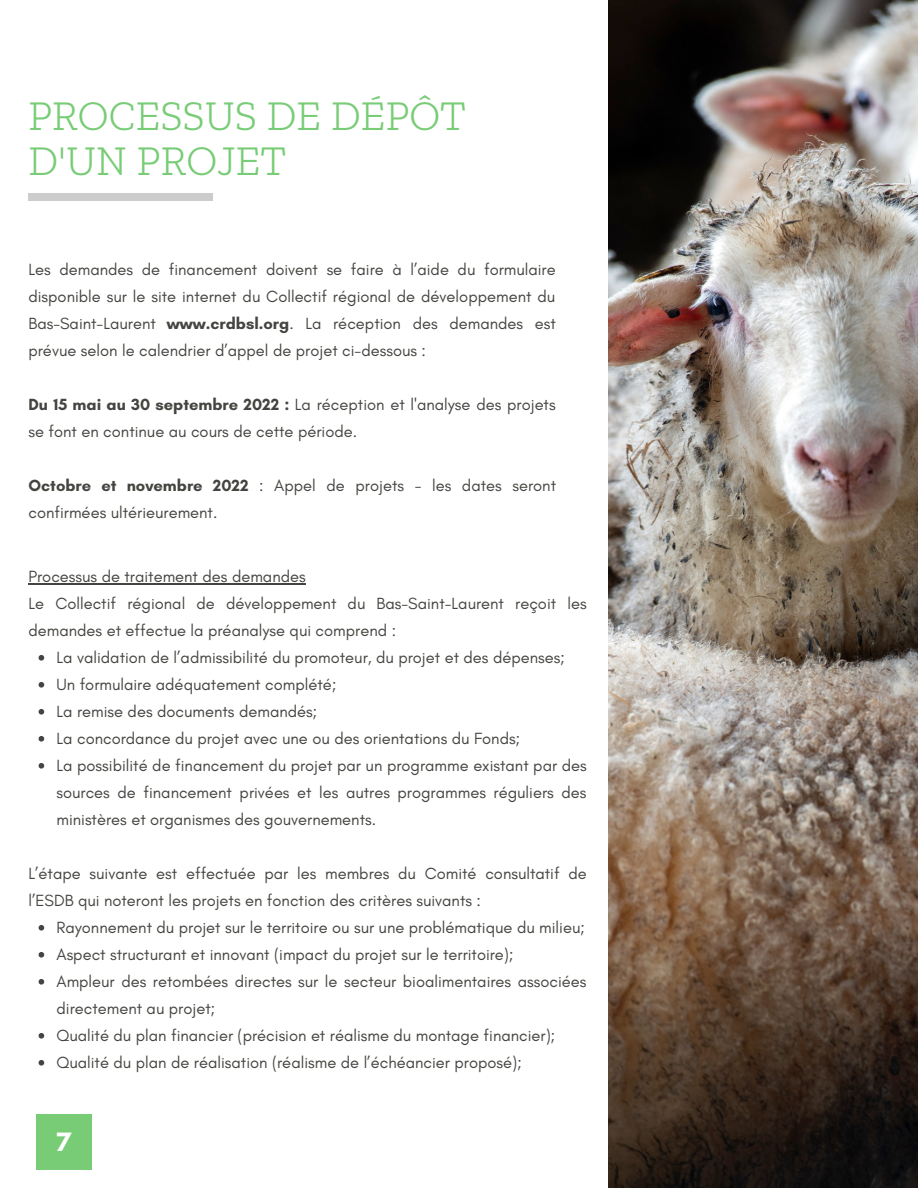
<style>
.page{position:relative;width:918px;height:1188px;background:#fff}
.page>*{position:absolute;margin:0;border:0;box-sizing:border-box;transform-origin:0 0}
.t1{font:300 42px/45px "Zilla Slab";color:#78cc76}
.t2{font:700 27px "Glacial Indifference";color:#fff}
.t3{font:16.5px/27px "Glacial Indifference";color:#444440}
.s1{font-weight:700}
</style>
<div class="page">
<div style="left:29px;top:193px;width:184px;height:8px;background:#ccc"></div>
<div style="left:37px;top:1114px;width:55px;height:55px;background:#78cc76"></div>
<img style="left:609px;top:0;width:309px;height:1188px">
<svg style="left:39px;top:655px;width:5px;height:6px"></svg>
<svg style="left:39px;top:682px;width:5px;height:6px"></svg>
<svg style="left:39px;top:709px;width:5px;height:6px"></svg>
<svg style="left:39px;top:736px;width:5px;height:6px"></svg>
<svg style="left:39px;top:763px;width:5px;height:6px"></svg>
<svg style="left:39px;top:925px;width:5px;height:6px"></svg>
<svg style="left:39px;top:952px;width:5px;height:6px"></svg>
<svg style="left:39px;top:979px;width:5px;height:6px"></svg>
<svg style="left:39px;top:1033px;width:5px;height:6px"></svg>
<svg style="left:39px;top:1060px;width:5px;height:6px"></svg>
<hr style="left:28px;top:583px;width:278px;height:1px;background:#444440">
<h1 class="t1" style="left:28px;top:93px;width:439px">PROCESSUS DE DÉPÔT<br>D'UN PROJET</h1>
<p class="t3" style="left:28px;top:256px;width:529px;text-align:justify">Les demandes de financement doivent se faire à l’aide du formulaire disponible sur le site internet du Collectif régional de développement du Bas-Saint-Laurent <span class="s1">www.crdbsl.org</span>. La réception des demandes est prévue selon le calendrier d’appel de projet ci-dessous :</p>
<p class="t3" style="left:28px;top:391px;width:529px"><span class="s1">Du 15 mai au 30 septembre 2022 :</span> La réception et l'analyse des projets se font en continue au cours de cette période.</p>
<p class="t3" style="left:28px;top:472px;width:529px"><span class="s1">Octobre et novembre 2022</span> : Appel de projets - les dates seront confirmées ultérieurement.</p>
<p class="t3" style="left:28px;top:563px;width:560px">Processus de traitement des demandes<br>Le Collectif régional de développement du Bas-Saint-Laurent reçoit les demandes et effectue la préanalyse qui comprend :</p>
<p class="t3" style="left:56px;top:644px;width:532px">La validation de l’admissibilité du promoteur, du projet et des dépenses; Un formulaire adéquatement complété;<br>La remise des documents demandés;<br>La concordance du projet avec une ou des orientations du Fonds;<br>La possibilité de financement du projet par un programme existant par des sources de financement privées et les autres programmes réguliers des ministères et organismes des gouvernements.</p>
<p class="t3" style="left:28px;top:860px;width:560px">L’étape suivante est effectuée par les membres du Comité consultatif de l’ESDB qui noteront les projets en fonction des critères suivants :</p>
<p class="t3" style="left:56px;top:914px;width:532px">Rayonnement du projet sur le territoire ou sur une problématique du milieu; Aspect structurant et innovant (impact du projet sur le territoire);<br>Ampleur des retombées directes sur le secteur bioalimentaires associées directement au projet;<br>Qualité du plan financier (précision et réalisme du montage financier); Qualité du plan de réalisation (réalisme de l’échéancier proposé);</p>
<h2 class="t2" style="left:57px;top:1126px;width:16px">7</h2>
</div>
